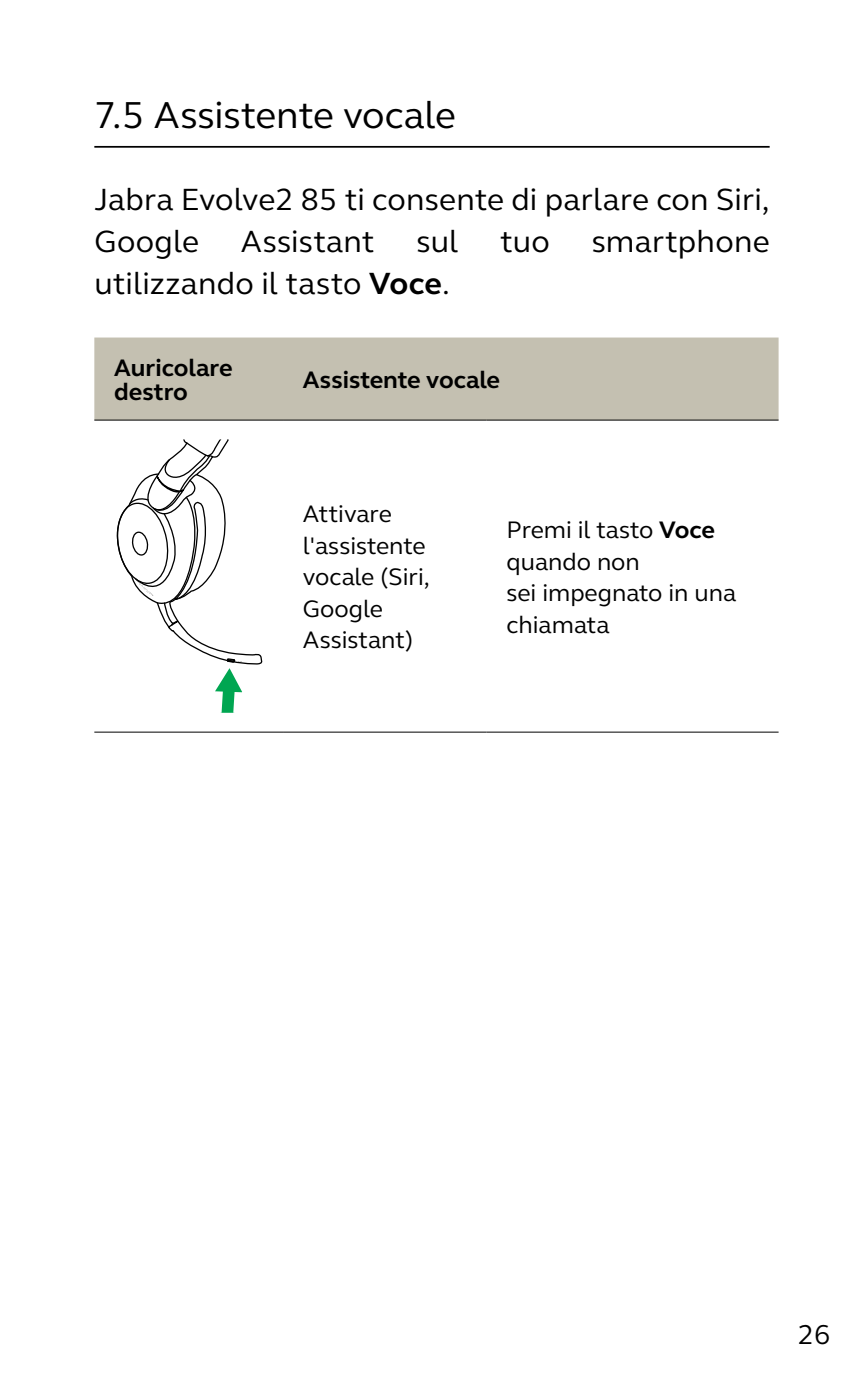
<style>
.page{position:relative;width:864px;height:1389px;background:#fff}
.page>*{position:absolute;margin:0;border:0;box-sizing:border-box;transform-origin:0 0}
.t1{font:38.5px "GN Elliot";letter-spacing:-.005em;color:#000}
.t2{font:31.5px/42px "GN Elliot";letter-spacing:.005em;color:#000}
.t3{font:28px "GN Elliot";color:#000}
.t4{font:24.5px/31.5px "GN Elliot";color:#000}
.t5{font:700 24.5px/24.5px "GN Elliot";color:#000}
.s1{font-weight:700}
</style>
<div class="page">
<hr style="left:94px;top:146px;width:675px;height:2px;background:#000">
<div style="left:94px;top:338px;width:684px;height:82px;background:#c4c0b1"></div>
<hr style="left:283px;top:732px;width:203px;height:1px;background:#000">
<hr style="left:486px;top:732px;width:292px;height:1px;background:#000">
<hr style="left:283px;top:420px;width:203px;height:1px;background:#000">
<hr style="left:486px;top:420px;width:292px;height:1px;background:#000">
<hr style="left:94px;top:420px;width:189px;height:1px;background:#000">
<hr style="left:94px;top:732px;width:189px;height:1px;background:#000">
<svg style="left:116px;top:439px;width:147px;height:274px"></svg>
<h1 class="t1" style="left:94px;top:89px;width:363px">7.5 Assistente vocale</h1>
<p class="t2" style="left:94px;top:177px;width:676px">Jabra Evolve2 85 ti consente di parlare con Siri,<br>Google</p>
<p class="t2" style="left:241px;top:219px;width:135px">Assistant</p>
<p class="t2" style="left:416px;top:219px;width:43px">sul</p>
<p class="t2" style="left:500px;top:219px;width:51px">tuo</p>
<p class="t2" style="left:591px;top:219px;width:179px">smartphone</p>
<p class="t2" style="left:94px;top:261px;width:357px">utilizzando il tasto <span class="s1">Voce</span>.</p>
<p class="t5" style="left:114px;top:355px;width:120px">Auricolare destro</p>
<p class="t5" style="left:303px;top:367px;width:199px">Assistente vocale</p>
<p class="t4" style="left:303px;top:498px;width:128px">Attivare l'assistente vocale (Siri,<br>Google<br>Assistant)</p>
<p class="t4" style="left:506px;top:513px;width:231px">Premi il tasto <span class="s1">Voce </span>quando non<br>sei impegnato in una chiamata</p>
<p class="t3" style="left:797px;top:1316px;width:34px">26</p>
</div>
